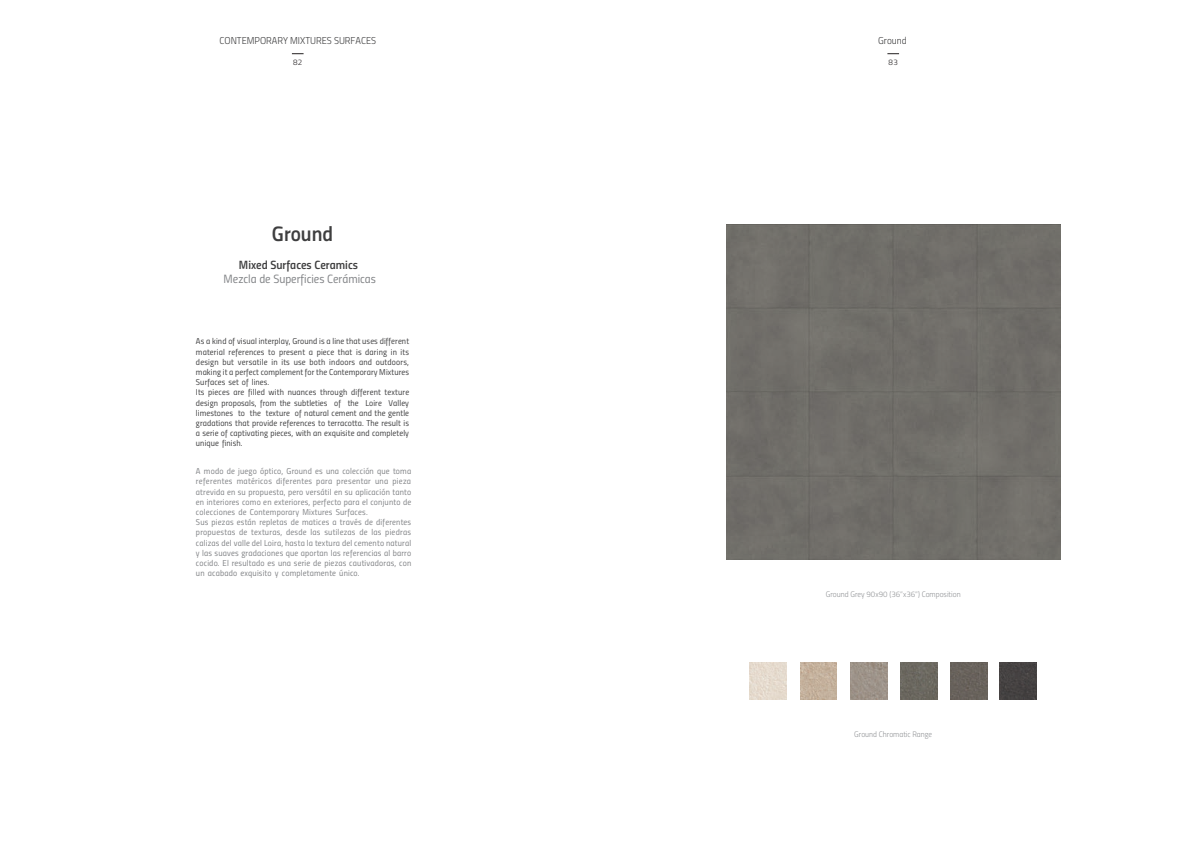
<style>
.page{position:relative;width:1191px;height:842px;background:#fff}
.page>*{position:absolute;margin:0;border:0;box-sizing:border-box;transform-origin:0 0}
.t1{font:21px "Titillium Semibold Upright";color:#3e3e3f}
.t2{font:12px "Titillium Regular Upright";color:#808285}
.t3{font:12px "Titillium Semibold Upright";color:#3e3e3f}
.t4{font:10px "Titillium Light Upright";color:#3e3e3f}
.t5{font:8.5px/10.2px "Titillium Regular Upright";letter-spacing:.02em;color:#808285}
.t6{font:8.5px/10.2px "Titillium Regular Upright";letter-spacing:.01em;color:#3e3e3f}
.t7{font:8px "Titillium Light Upright";color:#939598}
.t8{font:8px "Titillium Light Upright";color:#231f20}
</style>
<div class="page">
<svg style="left:887px;top:54px;width:12px;height:1px"></svg>
<div style="left:726px;top:224px;width:334px;height:336px;background:#706e69"></div>
<img style="left:750px;top:663px;width:36px;height:36px">
<img style="left:850px;top:663px;width:37px;height:36px">
<img style="left:800px;top:663px;width:37px;height:36px">
<img style="left:900px;top:663px;width:37px;height:36px">
<img style="left:951px;top:663px;width:36px;height:36px">
<img style="left:999px;top:663px;width:37px;height:36px">
<p class="t4" style="left:219px;top:33px;width:158px">CONTEMPORARY MIXTURES SURFACES</p>
<p class="t4" style="left:878px;top:33px;width:30px">Ground</p>
<p class="t8" style="left:293px;top:56px;width:11px">82</p>
<p class="t8" style="left:888px;top:56px;width:11px">83</p>
<h1 class="t1" style="left:272px;top:218px;width:63px">Ground</h1>
<h2 class="t3" style="left:239px;top:256px;width:121px">Mixed Surfaces Ceramics</h2>
<h2 class="t2" style="left:224px;top:270px;width:154px">Mezcla de Superficies Cerámicas</h2>
<p class="t6" style="left:196px;top:336px;width:215px">As a kind of visual interplay, Ground is a line that uses different material references to present a piece that is daring in its design but versatile in its use both indoors and outdoors, making it a perfect complement for the Contemporary Mixtures Surfaces set of lines.<br>Its pieces are filled with nuances through different texture design proposals, from the subtleties of the Loire Valley limestones to the texture of natural cement and the gentle gradations that provide references to terracotta. The result is a serie of captivating pieces, with an exquisite and completely unique finish.</p>
<p class="t5" style="left:196px;top:466px;width:217px">A modo de juego óptico, Ground es una colección que toma referentes matéricos diferentes para presentar una pieza atrevida en su propuesta, pero versátil en su aplicación tanto en interiores como en exteriores, perfecto para el conjunto de colecciones de Contemporary Mixtures Surfaces.<br>Sus piezas están repletas de matices a través de diferentes propuestas de texturas, desde las sutilezas de las piedras calizas del valle del Loira, hasta la textura del cemento natural y las suaves gradaciones que aportan las referencias al barro cocido. El resultado es una serie de piezas cautivadoras, con un acabado exquisito y completamente único.</p>
<p class="t7" style="left:826px;top:588px;width:136px">Ground Grey 90x90 (36”x36”) Composition</p>
<p class="t7" style="left:854px;top:728px;width:79px">Ground Chromatic Range</p>
</div>
